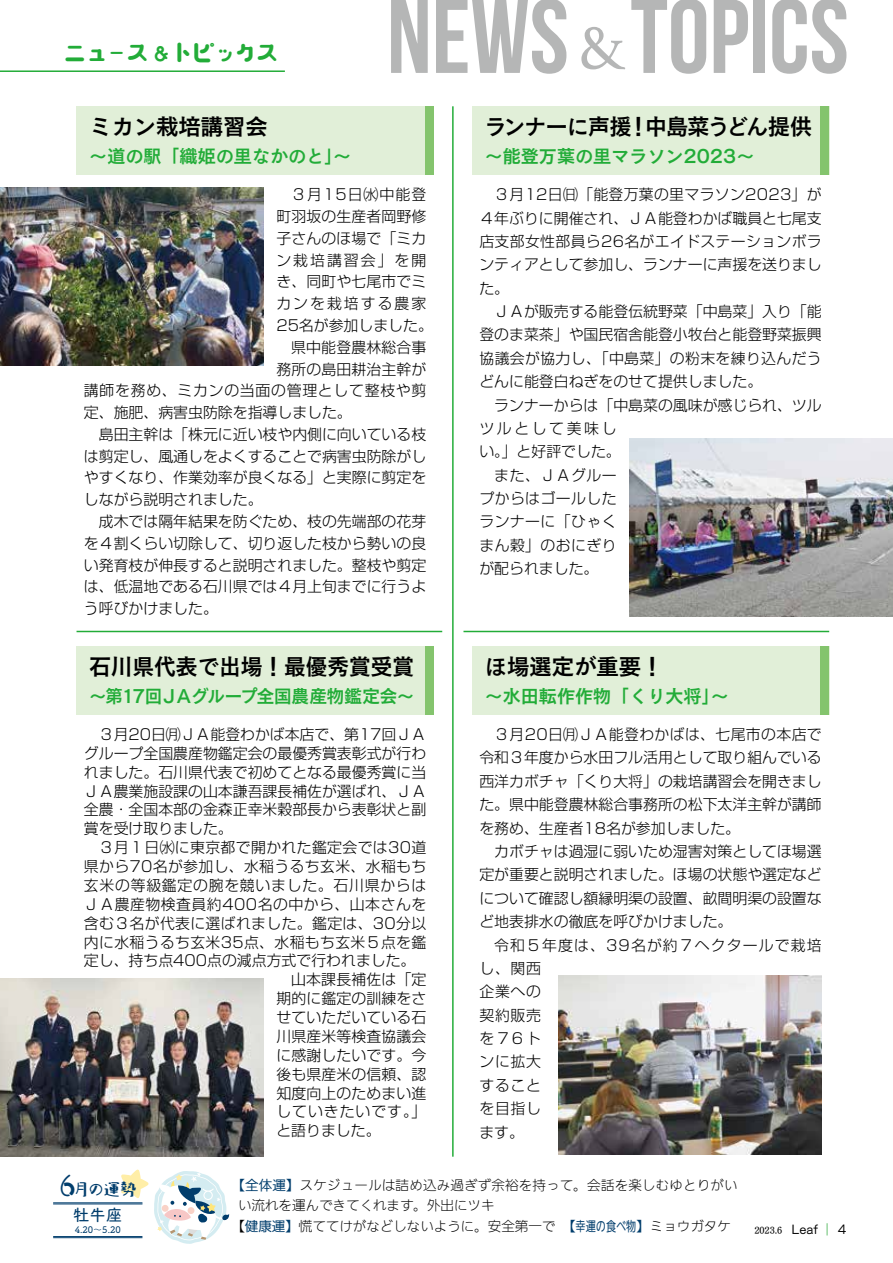
<style>
.page{position:relative;width:893px;height:1263px;background:#fff}
.page>*{position:absolute;margin:0;border:0;box-sizing:border-box;transform-origin:0 0}
.t1{font:105px "Bebas Neue";color:#b5b6b6}
.t2{font:65.85px "Athelas";color:#b5b6b6}
.t3{font:34.5px "AB omusubi";letter-spacing:-.4em;color:#22ac38}
.t4{font:29.7px "AB kotodama u";color:#003d6c}
.t5{font:22.35px "New Cezanne Pro DB";color:#000}
.t6{font:22.35px "New Cezanne Pro DB";letter-spacing:-.04em;color:#000}
.t7{font:22.35px "New Cezanne Pro DB";letter-spacing:-.035em;color:#000}
.t8{font:18px "New Cezanne Pro DB";color:#22ac38}
.t9{font:18px "New Cezanne Pro DB";letter-spacing:-.035em;color:#22ac38}
.t10{font:17.85px "AB kotodama u";color:#003d6c}
.t11{font:16.5px "Tsuku B Rd Gothic Std D";color:#003d6c}
.t12{font:300 14.85px/23.4px "Shin Go Pr 6";color:#000;text-align:justify}
.t13{font:300 14.85px "Shin Go Pr 6";letter-spacing:.02em;color:#000}
.t14{font:300 14.85px/23.4px "Shin Go Pr 6";letter-spacing:.075em;color:#000}
.t15{font:300 14.85px "Shin Go Pr 6";letter-spacing:.025em;color:#000}
.t16{font:300 14.85px "Shin Go Pr 6";letter-spacing:.05em;color:#000}
.t17{font:300 14.85px "Shin Go Pr 6";letter-spacing:.035em;color:#000}
.t18{font:300 14.85px "Shin Go Pr 6";letter-spacing:.135em;color:#000}
.t19{font:300 14.85px "Shin Go Pr 6";letter-spacing:.065em;color:#000}
.t20{font:300 14.85px "Shin Go Pr 6";letter-spacing:.07em;color:#000}
.t21{font:300 14.85px "Shin Go Pr 6";letter-spacing:.175em;color:#000}
.t22{font:300 13.5px "SUD Go Dsp IWA";color:#000}
.t23{font:12.15px "New Cezanne Pro M";color:#000}
.t24{font:9.6px "Telop Min Pro N D";color:#000}
.t25{font:9px "Tsuku B Rd Gothic Std D";color:#003d6c}
.s1{font-family:"SUD Gohon IWA";font-weight:100;color:#003d6c}
.s2{color:#2aa738}
</style>
<div class="page">
<svg style="left:121px;top:1169px;width:27px;height:29px"></svg>
<svg style="left:154px;top:1171px;width:76px;height:73px"></svg>
<hr style="left:53px;top:1202px;width:89px;height:1px;background:#003d6c">
<hr style="left:53px;top:1204px;width:89px;height:1px;background:#003d6c">
<hr style="left:53px;top:1236px;width:89px;height:1px;background:#003d6c">
<hr style="left:53px;top:1237px;width:89px;height:1px;background:#003d6c">
<hr style="left:0;top:70px;width:285px;height:2px;background:#22ac38">
<div style="left:77px;top:106px;width:357px;height:68px;background:#e1efd8"></div>
<div style="left:425px;top:106px;width:9px;height:68px;background:#84c46d"></div>
<div style="left:472px;top:106px;width:357px;height:68px;background:#e1efd8"></div>
<div style="left:821px;top:106px;width:8px;height:68px;background:#84c46d"></div>
<div style="left:472px;top:646px;width:357px;height:68px;background:#e1efd8"></div>
<div style="left:821px;top:646px;width:8px;height:68px;background:#84c46d"></div>
<div style="left:77px;top:646px;width:357px;height:68px;background:#e1efd8"></div>
<div style="left:425px;top:646px;width:9px;height:68px;background:#84c46d"></div>
<hr style="left:452px;top:106px;width:2px;height:1051px;background:#22ac38">
<hr style="left:77px;top:631px;width:365px;height:1px;background:#22ac38">
<hr style="left:463px;top:631px;width:366px;height:1px;background:#22ac38">
<img style="left:0;top:187px;width:264px;height:179px">
<img style="left:0;top:978px;width:264px;height:179px">
<img style="left:558px;top:976px;width:264px;height:178px">
<img style="left:629px;top:438px;width:264px;height:179px">
<h3 class="t3" style="left:59px;top:34px;width:227px">ニュース &amp; トピックス</h3>
<h3 class="t5" style="left:89px;top:107px;width:180px">ミカン栽培講習会</h3>
<p class="t8" style="left:89px;top:140px;width:264px">～道の駅「織姫の里なかのと ~「</p>
<h1 class="t1" style="left:387px;top:-21px;width:183px">NEWS</h1>
<h1 class="t1" style="left:630px;top:-21px;width:220px">TOPICS</h1>
<h2 class="t2" style="left:578px;top:11px;width:48px">&amp;</h2>
<h3 class="t7" style="left:485px;top:107px;width:148px">ランナーに声援</h3>
<p class="t8" style="left:485px;top:140px;width:271px">～能登万葉の里マラソン2023~</p>
<h3 class="t6" style="left:645px;top:107px;width:168px">中島菜うどん提供</h3>
<h3 class="t5" style="left:628px;top:107px;width:23px">！</h3>
<p class="t20" style="left:291px;top:182px;width:136px">３月15日㈬中能登</p>
<p class="t12" style="left:276px;top:203px;width:151px">町羽坂の生産者岡野修</p>
<p class="t12" style="left:276px;top:225px;width:151px">子さんのほ場で「ミカ</p>
<p class="t18" style="left:276px;top:248px;width:151px">ン栽培講習会」を開</p>
<p class="t12" style="left:276px;top:269px;width:151px">き、同町や七尾市でミ</p>
<p class="t18" style="left:276px;top:291px;width:151px">カンを栽培する農家</p>
<p class="t12" style="left:276px;top:312px;width:158px">25名が参加しました。</p>
<p class="t12" style="left:291px;top:334px;width:137px">県中能登農林総合事</p>
<p class="t12" style="left:276px;top:356px;width:151px">務所の島田耕治主幹が</p>
<p class="t16" style="left:84px;top:378px;width:344px">講師を務め、ミカンの当面の管理として整枝や剪</p>
<p class="t12" style="left:84px;top:399px;width:269px">定、施肥、病害虫防除を指導しました。</p>
<p class="t12" style="left:99px;top:421px;width:329px">島田主幹は「株元に近い枝や内側に向いている枝</p>
<p class="t12" style="left:84px;top:443px;width:344px">は剪定し、風通しをよくすることで病害虫防除がし</p>
<p class="t12" style="left:84px;top:465px;width:344px">やすくなり、作業効率が良くなる」と実際に剪定を</p>
<p class="t12" style="left:84px;top:487px;width:180px">しながら説明されました。</p>
<p class="t12" style="left:99px;top:508px;width:329px">成木では隔年結果を防ぐため、枝の先端部の花芽</p>
<p class="t12" style="left:84px;top:530px;width:344px">を４割くらい切除して、切り返した枝から勢いの良</p>
<p class="t12" style="left:84px;top:552px;width:344px">い発育枝が伸長すると説明されました。整枝や剪定</p>
<p class="t12" style="left:84px;top:574px;width:344px">は、低温地である石川県では４月上旬までに行うよ</p>
<p class="t12" style="left:84px;top:595px;width:135px">う呼びかけました。</p>
<h3 class="t5" style="left:89px;top:647px;width:326px">石川県代表で出場！最優秀賞受賞</h3>
<p class="t9" style="left:89px;top:680px;width:327px">～第17回ＪＡグループ全国農産物鑑定会~</p>
<p class="t12" style="left:84px;top:723px;width:344px;line-height:18.9px;text-indent:15px">３月20日㈪ＪＡ能登わかば本店で、第17回ＪＡグループ全国農産物鑑定会の最優秀賞表彰式が行われました。石川県代表で初めてとなる最優秀賞に当ＪＡ農業施設課の山本謙吾課長補佐が選ばれ、ＪＡ全農・全国本部の金森正幸米穀部長から表彰状と副賞を受け取りました。</p>
<p class="t15" style="left:99px;top:835px;width:329px">３月１日㈬に東京都で開かれた鑑定会では30道</p>
<p class="t13" style="left:84px;top:854px;width:344px">県から70名が参加し、水稲うるち玄米、水稲もち</p>
<p class="t16" style="left:84px;top:873px;width:344px">玄米の等級鑑定の腕を競いました。石川県からは</p>
<p class="t17" style="left:84px;top:892px;width:344px">ＪＡ農産物検査員約400名の中から、山本さんを</p>
<p class="t13" style="left:84px;top:911px;width:344px">含む３名が代表に選ばれました。鑑定は、30分以</p>
<p class="t13" style="left:84px;top:930px;width:344px">内に水稲うるち玄米35点、水稲もち玄米５点を鑑</p>
<p class="t12" style="left:84px;top:948px;width:333px">定し、持ち点400点の減点方式で行われました。</p>
<p class="t12" style="left:291px;top:967px;width:137px">山本課長補佐は「定</p>
<p class="t12" style="left:276px;top:985px;width:151px">期的に鑑定の訓練をさ</p>
<p class="t12" style="left:276px;top:1004px;width:151px">せていただいている石</p>
<p class="t12" style="left:276px;top:1023px;width:151px">川県産米等検査協議会</p>
<p class="t12" style="left:276px;top:1042px;width:151px">に感謝したいです。今</p>
<p class="t12" style="left:276px;top:1061px;width:151px">後も県産米の信頼、認</p>
<p class="t12" style="left:276px;top:1080px;width:151px">知度向上のためまい進</p>
<p class="t19" style="left:276px;top:1099px;width:151px">していきたいです 「。</p>
<p class="t12" style="left:276px;top:1118px;width:106px">と語りました。</p>
<p class="t12" style="left:479px;top:181px;width:344px;text-indent:15px">３月12日㈰「能登万葉の里マラソン2023」が４年ぶりに開催され、ＪＡ能登わかば職員と七尾支店支部女性部員ら26名がエイドステーションボランティアとして参加し、ランナーに声援を送りました。</p>
<p class="t12" style="left:479px;top:298px;width:344px;text-indent:15px">ＪＡが販売する能登伝統野菜「中島菜」入り「能登のま菜茶」や国民宿舎能登小牧台と能登野菜振興協議会が協力し、「中島菜」の粉末を練り込んだうどんに能登白ねぎをのせて提供しました。</p>
<p class="t12" style="left:494px;top:392px;width:329px">ランナーからは「中島菜の風味が感じられ、ツル</p>
<p class="t21" style="left:479px;top:416px;width:139px">ツルとして美味し</p>
<p class="t12" style="left:479px;top:439px;width:143px">い。」と好評でした。</p>
<p class="t12" style="left:494px;top:462px;width:124px">また、ＪＡグルー</p>
<p class="t15" style="left:479px;top:486px;width:139px">プからはゴールした</p>
<p class="t15" style="left:479px;top:510px;width:139px">ランナーに「ひゃく</p>
<p class="t15" style="left:479px;top:533px;width:139px">まん穀」のおにぎり</p>
<p class="t12" style="left:479px;top:556px;width:121px">が配られました。</p>
<h3 class="t5" style="left:485px;top:647px;width:180px">ほ場選定が重要!</h3>
<p class="t8" style="left:485px;top:680px;width:245px">～水田転作作物「くり大将 ~「</p>
<p class="t12" style="left:479px;top:721px;width:344px;text-indent:15px">３月20日㈪ＪＡ能登わかばは、七尾市の本店で令和３年度から水田フル活用として取り組んでいる西洋カボチャ「くり大将」の栽培講習会を開きました。県中能登農林総合事務所の松下太洋主幹が講師を務め、生産者18名が参加しました。</p>
<p class="t12" style="left:479px;top:838px;width:344px;text-indent:15px">カボチャは過湿に弱いため湿害対策としてほ場選定が重要と説明されました。ほ場の状態や選定などについて確認し額縁明渠の設置、畝間明渠の設置など地表排水の徹底を呼びかけました。</p>
<p class="t14" style="left:479px;top:932px;width:344px;text-indent:15px">令和５年度は、39名が約７ヘクタールで栽培し、関西<br>企業への<br>契約販売<br>を76ト<br>ンに拡大<br>すること<br>を目指し<br>ます。</p>
<h3 class="t4" style="left:59px;top:1168px;width:19px">6</h3>
<p class="t11" style="left:73px;top:1202px;width:51px">牡牛座</p>
<p class="t25" style="left:75px;top:1222px;width:47px">4.20〜5.20</p>
<p class="t10" style="left:73px;top:1179px;width:66px">月の運勢</p>
<p class="t22" style="left:231px;top:1178px;width:508px"><span class="s1">【全体運】</span>スケジュールは詰め込み過ぎず余裕を持って。会話を楽しむゆとりがい</p>
<p class="t22" style="left:238px;top:1199px;width:258px">い流れを運んできてくれます。外出にツキ</p>
<p class="t22" style="left:231px;top:1219px;width:501px">【<span class="s1">健康運】</span>慌ててけがなどしないように。安全第一で　<span class="s1">【幸運の食べ物】</span>ミョウガタケ</p>
<p class="t24" style="left:754px;top:1222px;width:30px">2023.6</p>
<p class="t23" style="left:791px;top:1218px;width:56px">Leaf <span class="s2">|</span> 4</p>
</div>
